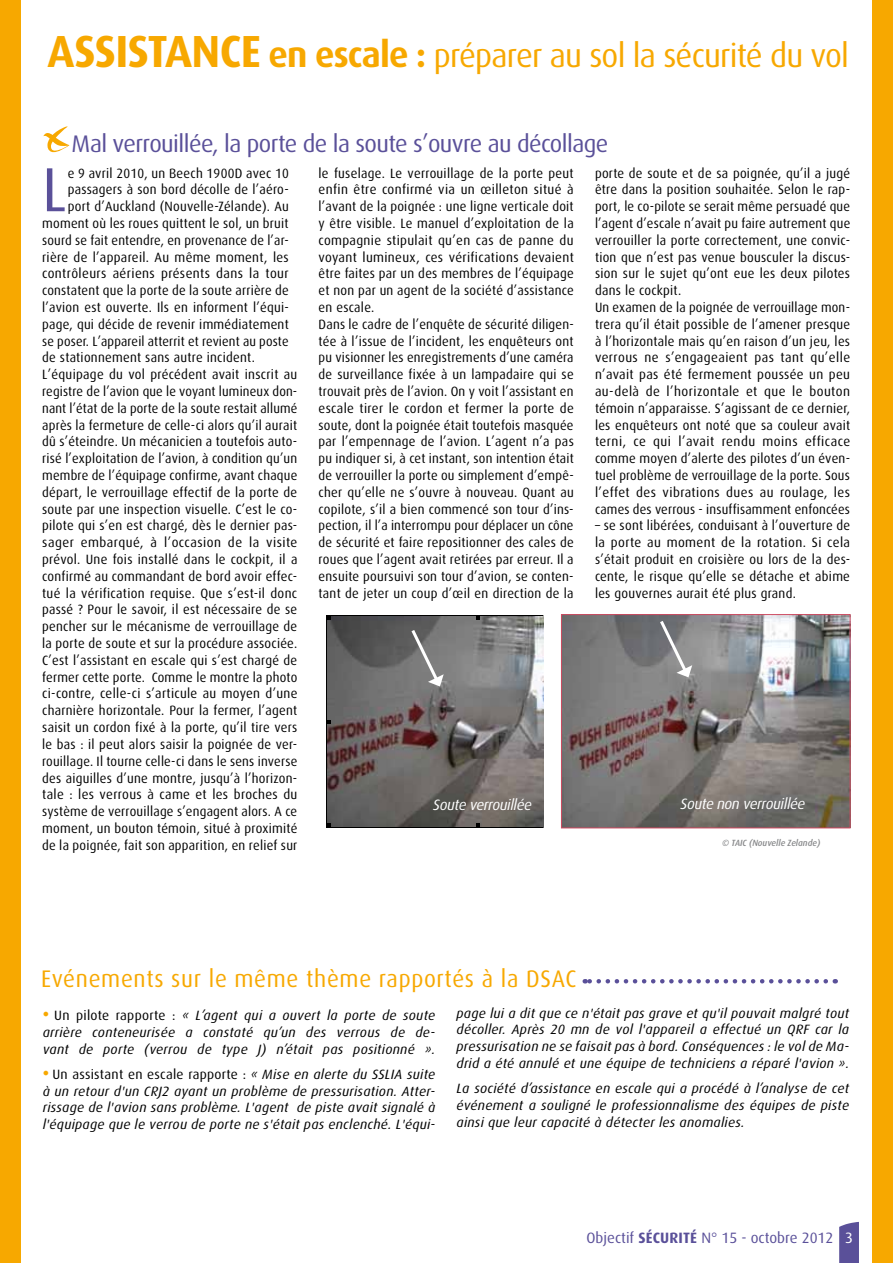
<style>
.page{position:relative;width:893px;height:1263px;background:#fff}
.page>*{position:absolute;margin:0;border:0;box-sizing:border-box;transform-origin:0 0}
.t1{font:62.4px "Dax OT";color:#5a5099;scale:.95 1}
.t2{font:33px "Dax OT";letter-spacing:-.025em;color:#f7a800}
.t3{font:24px "Dax OT";letter-spacing:-.025em;color:#5a5099}
.t4{font:24px "Dax OT";letter-spacing:.03em;color:#f7a800;scale:.95 1}
.t5{font:italic 15px "Dax OT";letter-spacing:-.025em;color:#fff}
.t6{font:15px "Dax OT";color:#5a5099}
.t7{font:13.5px/16.8px "Dax OT";letter-spacing:.02em;color:#000;scale:.95 1}
.t8{font:italic 13.5px/16.8px "Dax OT";letter-spacing:.02em;color:#000;text-align:justify}
.t9{font:13.5px "Dax OT";letter-spacing:.02em;color:#000;scale:.94 1}
.t10{font:13.5px "Dax OT";letter-spacing:.02em;color:#000;scale:.96 1}
.t11{font:13.5px "Dax OT";letter-spacing:.02em;color:#000}
.t12{font:13.5px "Dax OT";letter-spacing:.02em;color:#000;scale:.93 1}
.t13{font:italic 500 9px "Dax OT";color:#87888a;scale:.95 1}
.s1{font-weight:700;font-size:45px}
.s2{font-weight:700;font-size:36px}
.s3{font-weight:700;font-style:normal;font-size:16.5px;color:#f7a800}
.s4{font-style:normal}
.s5{font-weight:700}
.s6{color:#fff}
</style>
<div class="page">
<svg style="left:839px;top:1222px;width:20px;height:41px"></svg>
<svg style="left:43px;top:127px;width:26px;height:26px"></svg>
<div style="left:0;top:0;width:20px;height:1263px;background:#f7a800"></div>
<div style="left:873px;top:0;width:20px;height:1263px;background:#f7a800"></div>
<svg style="left:585px;top:979px;width:241px;height:4px"></svg>
<img style="left:563px;top:616px;width:285px;height:210px">
<div style="left:561px;top:614px;width:289px;height:214px;border:1px solid #ce4a60"></div>
<img style="left:327px;top:616px;width:216px;height:211px">
<hr style="left:326px;top:615px;width:1px;height:212px;background:#000">
<hr style="left:327px;top:615px;width:216px;height:1px;background:#000">
<hr style="left:327px;top:827px;width:216px;height:1px;background:#000">
<svg style="left:476px;top:823px;width:4px;height:4px"></svg>
<svg style="left:476px;top:616px;width:4px;height:3px"></svg>
<svg style="left:327px;top:616px;width:4px;height:3px"></svg>
<svg style="left:327px;top:720px;width:4px;height:3px"></svg>
<svg style="left:327px;top:823px;width:4px;height:4px"></svg>
<svg style="left:409px;top:627px;width:35px;height:59px"></svg>
<svg style="left:657px;top:617px;width:35px;height:60px"></svg>
<h2 class="t2" style="left:47px;top:37px;width:803px"><span class="s1">ASSISTANCE</span> <span class="s2">EN ESCALE :</span> préparer au sol la sécurité du vol</h2>
<h3 class="t3" style="left:72px;top:130px;width:538px">Mal verrouillée, la porte de la soute s’ouvre au décollage</h3>
<h1 class="t1" style="left:42px;top:155px;width:27px">L</h1>
<p class="t7" style="left:68px;top:165px;width:234px">e 9 avril 2010, un Beech 1900D avec 10</p>
<p class="t7" style="left:68px;top:181px;width:234px">passagers à son bord décolle de l’aéro-</p>
<p class="t7" style="left:68px;top:198px;width:234px">port d’Auckland (Nouvelle-Zélande). Au</p>
<p class="t7" style="left:42px;top:215px;width:261px">moment où les roues quittent le sol, un bruit</p>
<p class="t9" style="left:42px;top:233px;width:264px">sourd se fait entendre, en provenance de l’ar-</p>
<p class="t10" style="left:42px;top:249px;width:258px">rière de l’appareil. Au même moment, les</p>
<p class="t11" style="left:42px;top:266px;width:248px">contrôleurs aériens présents dans la tour</p>
<p class="t9" style="left:42px;top:283px;width:264px">constatent que la porte de la soute arrière de</p>
<p class="t7" style="left:42px;top:299px;width:261px">l’avion est ouverte. Ils en informent l’équi-</p>
<p class="t7" style="left:42px;top:316px;width:261px">page, qui décide de revenir immédiatement</p>
<p class="t12" style="left:42px;top:333px;width:266px">se poser. L’appareil atterrit et revient au poste</p>
<p class="t7" style="left:42px;top:349px;width:226px">de stationnement sans autre incident.</p>
<p class="t10" style="left:42px;top:367px;width:267px">L’équipage du vol précédent avait inscrit au</p>
<p class="t9" style="left:42px;top:384px;width:273px">registre de l’avion que le voyant lumineux don-</p>
<p class="t12" style="left:42px;top:401px;width:276px">nant l’état de la porte de la soute restait allumé</p>
<p class="t7" style="left:42px;top:417px;width:270px">après la fermeture de celle-ci alors qu’il aurait</p>
<p class="t7" style="left:42px;top:433px;width:270px">dû s’éteindre. Un mécanicien a toutefois auto-</p>
<p class="t7" style="left:42px;top:450px;width:270px">risé l’exploitation de l’avion, à condition qu’un</p>
<p class="t9" style="left:42px;top:468px;width:273px">membre de l’équipage confirme, avant chaque</p>
<p class="t7" style="left:42px;top:484px;width:270px">départ, le verrouillage effectif de la porte de</p>
<p class="t7" style="left:42px;top:501px;width:270px">soute par une inspection visuelle. C’est le co-</p>
<p class="t7" style="left:42px;top:517px;width:270px">pilote qui s’en est chargé, dès le dernier pas-</p>
<p class="t11" style="left:42px;top:535px;width:257px">sager embarqué, à l’occasion de la visite</p>
<p class="t7" style="left:42px;top:551px;width:270px">prévol. Une fois installé dans le cockpit, il a</p>
<p class="t7" style="left:42px;top:568px;width:270px">confirmé au commandant de bord avoir effec-</p>
<p class="t10" style="left:42px;top:585px;width:267px">tué la vérification requise. Que s’est-il donc</p>
<p class="t7" style="left:42px;top:601px;width:270px">passé ? Pour le savoir, il est nécessaire de se</p>
<p class="t7" style="left:42px;top:618px;width:270px">pencher sur le mécanisme de verrouillage de</p>
<p class="t7" style="left:42px;top:635px;width:270px">la porte de soute et sur la procédure associée.</p>
<p class="t7" style="left:42px;top:652px;width:270px">C’est l’assistant en escale qui s’est chargé de</p>
<p class="t9" style="left:42px;top:669px;width:273px">fermer cette porte. Comme le montre la photo</p>
<p class="t10" style="left:42px;top:686px;width:267px">ci-contre, celle-ci s’articule au moyen d’une</p>
<p class="t7" style="left:42px;top:702px;width:270px">charnière horizontale. Pour la fermer, l’agent</p>
<p class="t7" style="left:42px;top:719px;width:270px">saisit un cordon fixé à la porte, qu’il tire vers</p>
<p class="t7" style="left:42px;top:736px;width:270px">le bas : il peut alors saisir la poignée de ver-</p>
<p class="t9" style="left:42px;top:753px;width:273px">rouillage. Il tourne celle-ci dans le sens inverse</p>
<p class="t7" style="left:42px;top:769px;width:270px">des aiguilles d’une montre, jusqu’à l’horizon-</p>
<p class="t11" style="left:42px;top:787px;width:257px">tale : les verrous à came et les broches du</p>
<p class="t9" style="left:42px;top:804px;width:273px">système de verrouillage s’engagent alors. A ce</p>
<p class="t7" style="left:42px;top:820px;width:270px">moment, un bouton témoin, situé à proximité</p>
<p class="t7" style="left:42px;top:837px;width:270px">de la poignée, fait son apparition, en relief sur</p>
<p class="t7" style="left:319px;top:165px;width:270px">le fuselage. Le verrouillage de la porte peut enfin être confirmé via un œilleton situé à l’avant de la poignée : une ligne verticale doit y être visible. Le manuel d’exploitation de la compagnie stipulait qu’en cas de panne du voyant lumineux, ces vérifications devaient être faites par un des membres de l’équipage et non par un agent de la société d’assistance en escale.<br>Dans le cadre de l’enquête de sécurité diligen&shy;tée à l’issue de l’incident, les enquêteurs ont pu visionner les enregistrements d’une caméra de surveillance fixée à un lampadaire qui se trouvait près de l’avion. On y voit l’assistant en escale tirer le cordon et fermer la porte de soute, dont la poignée était toutefois masquée par l’empennage de l’avion. L’agent n’a pas pu indiquer si, à cet instant, son intention était de verrouiller la porte ou simplement d’empê&shy;cher qu’elle ne s’ouvre à nouveau. Quant au copilote, s’il a bien commencé son tour d’ins&shy;pection, il l’a interrompu pour déplacer un cône de sécurité et faire repositionner des cales de roues que l’agent avait retirées par erreur. Il a ensuite poursuivi son tour d’avion, se conten&shy;tant de jeter un coup d’œil en direction de la</p>
<p class="t7" style="left:595px;top:165px;width:270px">porte de soute et de sa poignée, qu’il a jugé être dans la position souhaitée. Selon le rap&shy;port, le co-pilote se serait même persuadé que l’agent d’escale n’avait pu faire autrement que verrouiller la porte correctement, une convic&shy;tion que n’est pas venue bousculer la discus&shy;sion sur le sujet qu’ont eue les deux pilotes dans le cockpit.<br>Un examen de la poignée de verrouillage mon&shy;trera qu’il était possible de l’amener presque à l’horizontale mais qu’en raison d’un jeu, les verrous ne s’engageaient pas tant qu’elle n’avait pas été fermement poussée un peu au-delà de l’horizontale et que le bouton témoin n’apparaisse. S’agissant de ce dernier, les enquêteurs ont noté que sa couleur avait terni, ce qui l’avait rendu moins efficace comme moyen d’alerte des pilotes d’un éven&shy;tuel problème de verrouillage de la porte. Sous l’effet des vibrations dues au roulage, les cames des verrous - insuffisamment enfoncées</p>
<p class="t7" style="left:595px;top:517px;width:270px;text-align:justify">– se sont libérées, conduisant à l’ouverture de la porte au moment de la rotation. Si cela s’était produit en croisière ou lors de la des&shy;cente, le risque qu’elle se détache et abime les gouvernes aurait été plus grand.</p>
<p class="t5" style="left:433px;top:796px;width:100px">Soute verrouillée</p>
<p class="t5" style="left:681px;top:796px;width:126px">Soute non verrouillée</p>
<p class="t13" style="left:722px;top:838px;width:105px">© TAIC (Nouvelle Zelande)</p>
<h3 class="t4" style="left:41px;top:965px;width:565px">Evénements sur le même thème rapportés à la DSAC</h3>
<p class="t8" style="left:43px;top:1007px;width:394px"><span class="s3">•</span> <span class="s4">Un pilote rapporte :</span> « L’agent qui a ouvert la porte de soute arrière conteneurisée a constaté qu’un des verrous de de&shy;vant de porte (verrou de type J) n’était pas positionné ».</p>
<p class="t8" style="left:43px;top:1066px;width:394px"><span class="s3">•</span> <span class="s4">Un assistant en escale rapporte :</span> « Mise en alerte du SSLIA suite à un retour d'un CRJ2 ayant un problème de pressurisation. Atter&shy;rissage de l'avion sans problème. L'agent de piste avait signalé à l'équipage que le verrou de porte ne s'était pas enclenché. L'équi-</p>
<p class="t8" style="left:457px;top:1005px;width:394px">page lui a dit que ce n'était pas grave et qu'il pouvait malgré tout décoller. Après 20 mn de vol l'appareil a effectué un QRF car la pressurisation ne se faisait pas à bord. Conséquences : le vol de Ma&shy;drid a été annulé et une équipe de techniciens a réparé l'avion ».</p>
<p class="t8" style="left:457px;top:1080px;width:394px">La société d’assistance en escale qui a procédé à l’analyse de cet événement a souligné le professionnalisme des équipes de piste ainsi que leur capacité à détecter les anomalies.</p>
<p class="t6" style="left:586px;top:1229px;width:268px">Objectif <span class="s5">SÉCURITÉ</span> N° 15 - octobre 2012 <span class="s6">3</span></p>
</div>
